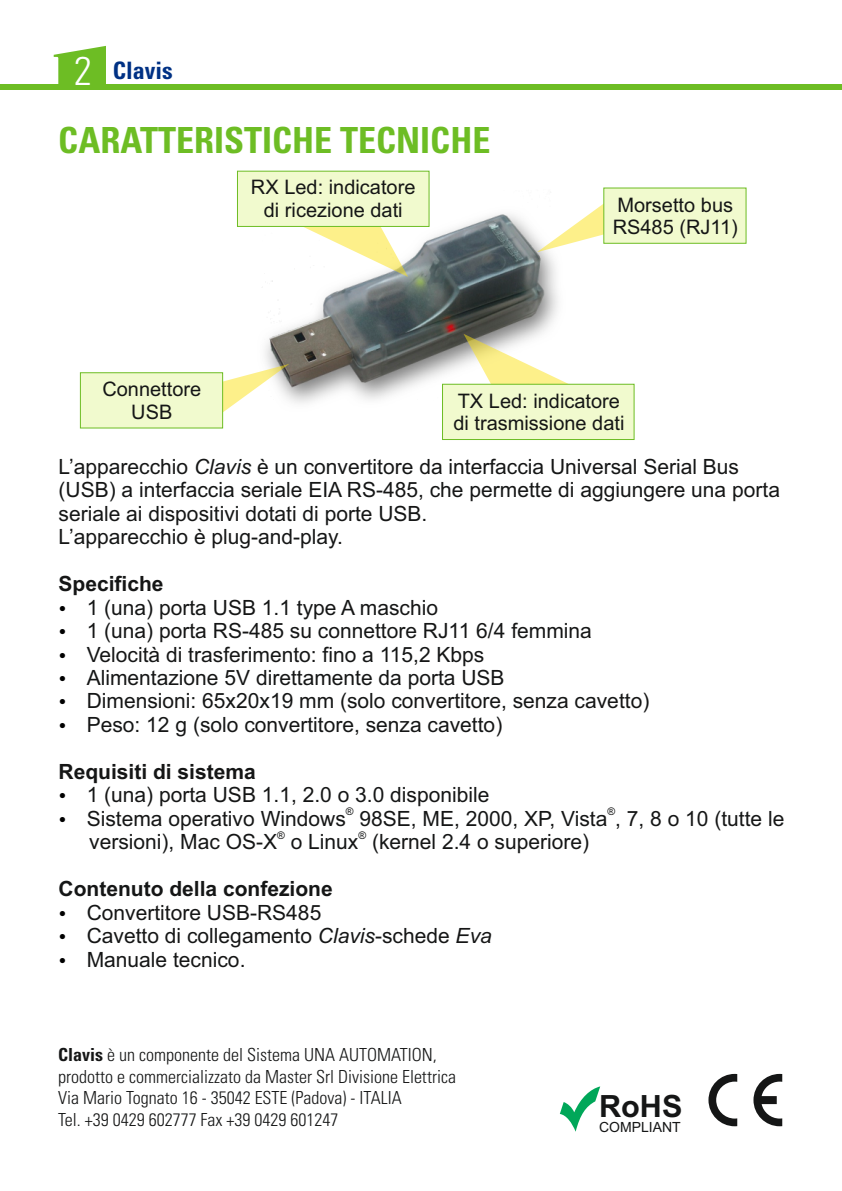
<style>
.page{position:relative;width:842px;height:1191px;background:#fff}
.page>*{position:absolute;margin:0;border:0;box-sizing:border-box;transform-origin:0 0}
.t1{font:700 condensed 36px "Univers LT Std";color:#6dbd24}
.t2{font:700 30.6px "Arial";color:#151616}
.t3{font:700 condensed 24px "Univers LT Std";color:#003184}
.t4{font:21px/23.4px "Arial";color:#151616}
.t5{font:700 21px "Arial";color:#151616}
.t6{font:20px/22.4px "Arial";color:#151616}
.t7{font:300 condensed 18px/21.6px "Univers LT Std";color:#151616}
.t8{font:14px "Arial";color:#151616}
.t9{font:10.4px "Arial";color:#151616}
.s1{font-weight:300;font-size:40px;color:#fff}
.s2{font-style:italic}
.s3{font-weight:700}
</style>
<div class="page">
<div style="left:0;top:84px;width:842px;height:6px;background:#6dbd24"></div>
<svg style="left:54px;top:46px;width:52px;height:38px"></svg>
<svg style="left:708px;top:1074px;width:29px;height:52px"></svg>
<svg style="left:753px;top:1074px;width:29px;height:52px"></svg>
<svg style="left:560px;top:1086px;width:40px;height:45px"></svg>
<img style="left:265px;top:214px;width:293px;height:189px">
<svg style="left:237px;top:170px;width:193px;height:107px"></svg>
<svg style="left:537px;top:187px;width:210px;height:65px"></svg>
<svg style="left:441px;top:334px;width:194px;height:106px"></svg>
<svg style="left:79px;top:364px;width:210px;height:65px"></svg>
<p class="t3" style="left:74px;top:62px;width:100px"><span class="s1">2</span> Clavis</p>
<h1 class="t1" style="left:58px;top:127px;width:433px">CARATTERISTICHE TECNICHE</h1>
<p class="t6" style="left:251px;top:178px;width:166px;text-align:center">RX Led: indicatore di ricezione dati</p>
<p class="t6" style="left:613px;top:195px;width:127px">Morsetto bus<br>RS485 (RJ11)</p>
<p class="t6" style="left:102px;top:380px;width:100px;text-align:center">Connettore<br>USB</p>
<p class="t6" style="left:453px;top:391px;width:173px">TX Led: indicatore di trasmissione dati</p>
<p class="t4" style="left:59px;top:456px;width:723px">L’apparecchio <span class="s2">Clavis</span> è un convertitore da interfaccia Universal Serial Bus (USB) a interfaccia seriale EIA RS-485, che permette di aggiungere una porta seriale ai dispositivi dotati di porte USB.<br>L’apparecchio è plug-and-play.</p>
<p class="t5" style="left:59px;top:576px;width:107px">Specifiche</p>
<p class="t4" style="left:87px;top:597px;width:564px">1 (una) porta USB 1.1 type A maschio<br>1 (una) porta RS-485 su connettore RJ11 6/4 femmina Velocità di trasferimento: fino a 115,2 Kbps<br>Alimentazione 5V direttamente da porta USB<br>Dimensioni: 65x20x19 mm (solo convertitore, senza cavetto)<br>Peso: 12 g (solo convertitore, senza cavetto)</p>
<p class="t5" style="left:59px;top:763px;width:199px">Requisiti di sistema</p>
<p class="t4" style="left:87px;top:785px;width:404px">1 (una) porta USB 1.1, 2.0 o 3.0 disponibile</p>
<p class="t9" style="left:346px;top:807px;width:9px">®</p>
<p class="t9" style="left:607px;top:807px;width:9px">®</p>
<p class="t4" style="left:87px;top:808px;width:699px">Sistema operativo Windows 98SE, ME, 2000, XP, Vista , 7, 8 o 10 (tutte le</p>
<p class="t9" style="left:277px;top:831px;width:9px">®</p>
<p class="t9" style="left:358px;top:831px;width:9px">®</p>
<p class="t4" style="left:89px;top:832px;width:501px">versioni), Mac OS-X o Linux (kernel 2.4 o superiore)</p>
<p class="t5" style="left:59px;top:881px;width:276px">Contenuto della confezione</p>
<p class="t4" style="left:87px;top:902px;width:407px">Convertitore USB-RS485<br>Cavetto di collegamento <span class="s2">Clavis</span>-schede <span class="s2">Eva<br></span>Manuale tecnico.</p>
<p class="t7" style="left:58px;top:1046px;width:399px"><span class="s3">Clavis</span> è un componente del Sistema UNA AUTOMATION, prodotto e commercializzato da Master Srl Divisione Elettrica Via Mario Tognato 16 - 35042 ESTE (Padova) - ITALIA<br>Tel. +39 0429 602777 Fax +39 0429 601247</p>
<h2 class="t2" style="left:599px;top:1094px;width:85px">RoHS</h2>
<p class="t8" style="left:599px;top:1122px;width:83px">COMPLIANT</p>
</div>
